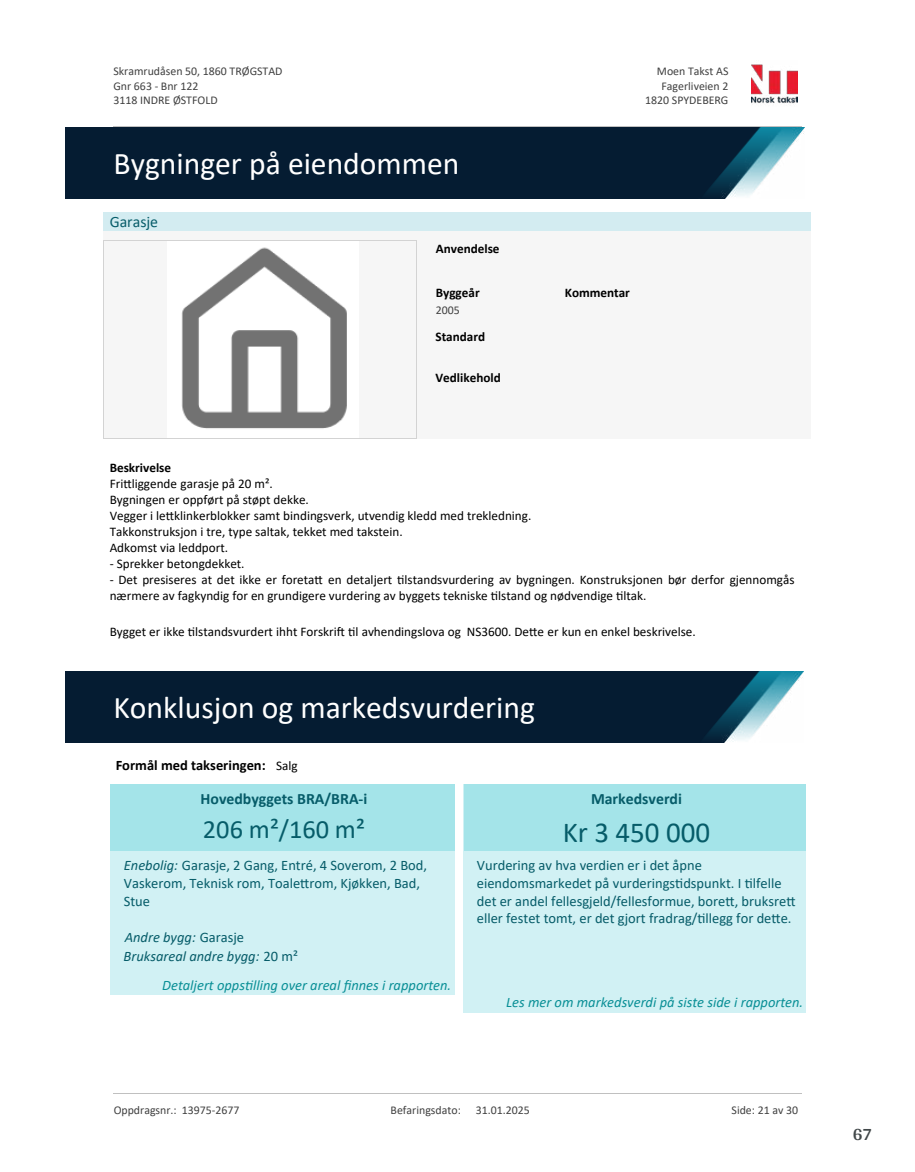
<style>
.page{position:relative;width:915px;height:1172px;background:#fff}
.page>*{position:absolute;margin:0;border:0;box-sizing:border-box;transform-origin:0 0}
.t1{font:31.65px "Calibri";color:#fff}
.t2{font:28.95px "Calibri";color:#065c69}
.t3{font:26.4px "Calibri";color:#065c69}
.t4{font:700 18px "Arya";color:#414749}
.t5{font:700 15.75px "Calibri";color:#065c69}
.t6{font:15.75px "Calibri";color:#065c69}
.t7{font:14.55px/17.7px "Calibri";color:#065c69}
.t8{font:italic 14.55px "Calibri";color:#098f96}
.t9{font:italic 14.55px/18.9px "Calibri";color:#065c69}
.t10{font:700 14.55px "Calibri";color:#000}
.t11{font:13.2px/16px "Calibri";color:#000}
.t12{font:700 13.2px "Calibri";color:#000}
.t13{font:11.85px/14.5px "Calibri";color:#404040}
.s1{font-weight:400;font-size:13.2px}
.s2{font-style:italic}
.s3{font-style:normal}
</style>
<div class="page">
<img style="left:65px;top:671px;width:738px;height:71px">
<div style="left:110px;top:784px;width:344px;height:211px;background:#d1f1f4"></div>
<div style="left:110px;top:784px;width:344px;height:29px;background:#a4e4e9"></div>
<div style="left:110px;top:813px;width:344px;height:38px;background:#a4e4e9"></div>
<div style="left:463px;top:784px;width:342px;height:228px;background:#d1f1f4"></div>
<div style="left:463px;top:784px;width:342px;height:29px;background:#a4e4e9"></div>
<div style="left:463px;top:813px;width:342px;height:38px;background:#a4e4e9"></div>
<img style="left:65px;top:128px;width:739px;height:71px">
<div style="left:103px;top:212px;width:706px;height:19px;background:#d3ecf1"></div>
<div style="left:103px;top:231px;width:706px;height:207px;background:#f6f6f6"></div>
<img style="left:182px;top:247px;width:165px;height:182px">
<hr style="left:103px;top:241px;width:1px;height:197px;background:#d3d3d3">
<hr style="left:416px;top:241px;width:1px;height:197px;background:#d3d3d3">
<hr style="left:103px;top:241px;width:313px;height:1px;background:#d3d3d3">
<hr style="left:103px;top:438px;width:313px;height:1px;background:#d3d3d3">
<img style="left:751px;top:64px;width:46px;height:40px">
<hr style="left:113px;top:127px;width:688px;height:1px;background:#c0c0c0">
<hr style="left:113px;top:1093px;width:688px;height:1px;background:#c0c0c0">
<p class="t13" style="left:113px;top:64px;width:170px">Skramrudåsen 50, 1860 TRØGSTAD<br>Gnr 663 - Bnr 122<br>3118 INDRE ØSTFOLD</p>
<p class="t13" style="left:656px;top:64px;width:73px">Moen Takst AS</p>
<p class="t13" style="left:661px;top:78px;width:68px">Fagerliveien 2</p>
<p class="t13" style="left:645px;top:93px;width:85px">1820 SPYDEBERG</p>
<h1 class="t1" style="left:113px;top:142px;width:347px">Bygninger på eiendommen</h1>
<p class="t6" style="left:110px;top:211px;width:50px">Garasje</p>
<p class="t12" style="left:435px;top:240px;width:65px">Anvendelse</p>
<p class="t12" style="left:435px;top:283px;width:45px">Byggeår</p>
<p class="t12" style="left:564px;top:283px;width:67px">Kommentar</p>
<p class="t13" style="left:435px;top:302px;width:26px">2005</p>
<p class="t12" style="left:435px;top:328px;width:51px">Standard</p>
<p class="t12" style="left:435px;top:369px;width:67px">Vedlikehold</p>
<p class="t12" style="left:110px;top:458px;width:63px">Beskrivelse</p>
<p class="t11" style="left:110px;top:475px;width:423px">Fri琀琀liggende garasje på 20 m².<br>Bygningen er oppført på støpt dekke.<br>Vegger i le琀琀klinkerblokker samt bindingsverk, utvendig kledd med trekledning.<br>Takkonstruksjon i tre, type saltak, tekket med takstein.<br>Adkomst via leddport.</p>
<p class="t11" style="left:110px;top:555px;width:136px">- Sprekker betongdekket.</p>
<p class="t11" style="left:110px;top:571px;width:686px">- Det presiseres at det ikke er foreta琀琀 en detaljert 琀椀lstandsvurdering av bygningen. Konstruksjonen bør derfor gjennomgås nærmere av fagkyndig for en grundigere vurdering av byggets tekniske 琀椀lstand og nødvendige 琀椀ltak.</p>
<p class="t11" style="left:110px;top:623px;width:587px">Bygget er ikke 琀椀lstandsvurdert ihht Forskri昀琀 琀椀l avhendingslova og NS3600. De琀琀e er kun en enkel beskrivelse.</p>
<h1 class="t1" style="left:113px;top:685px;width:423px">Konklusjon og markedsvurdering</h1>
<p class="t10" style="left:116px;top:755px;width:183px">Formål med takseringen: <span class="s1">Salg</span></p>
<p class="t5" style="left:200px;top:788px;width:168px">Hovedbyggets BRA/BRA-i</p>
<h3 class="t3" style="left:203px;top:811px;width:163px">206 m²/160 m²</h3>
<p class="t7" style="left:124px;top:856px;width:305px"><span class="s2">Enebolig:</span> Garasje, 2 Gang, Entré, 4 Soverom, 2 Bod,<br>Vaskerom, Teknisk rom, Toale琀琀rom, Kjøkken, Bad,<br>Stue</p>
<p class="t9" style="left:123px;top:927px;width:176px">Andre bygg: <span class="s3">Garasje<br></span>Bruksareal andre bygg: <span class="s3">20 m²</span></p>
<p class="t8" style="left:162px;top:975px;width:290px">Detaljert opps琀椀lling over areal 昀椀nnes i rapporten.</p>
<p class="t5" style="left:591px;top:788px;width:92px">Markedsverdi</p>
<h2 class="t2" style="left:562px;top:812px;width:149px">Kr 3 450 000</h2>
<p class="t7" style="left:476px;top:856px;width:320px">Vurdering av hva verdien er i det åpne eiendomsmarkedet på vurderings琀椀dspunkt. I 琀椀lfelle det er andel fellesgjeld/fellesformue, bore琀琀, bruksre琀琀eller festet tomt, er det gjort fradrag/琀椀llegg for de琀琀e.</p>
<p class="t8" style="left:506px;top:992px;width:298px">Les mer om markedsverdi på siste side i rapporten.</p>
<p class="t13" style="left:114px;top:1102px;width:127px">Oppdragsnr.: 13975-2677</p>
<p class="t13" style="left:390px;top:1102px;width:72px">Befaringsdato:</p>
<p class="t13" style="left:475px;top:1102px;width:55px">31.01.2025</p>
<p class="t13" style="left:731px;top:1102px;width:68px">Side: 21 av 30</p>
<h3 class="t4" style="left:852px;top:1123px;width:21px">67</h3>
</div>
